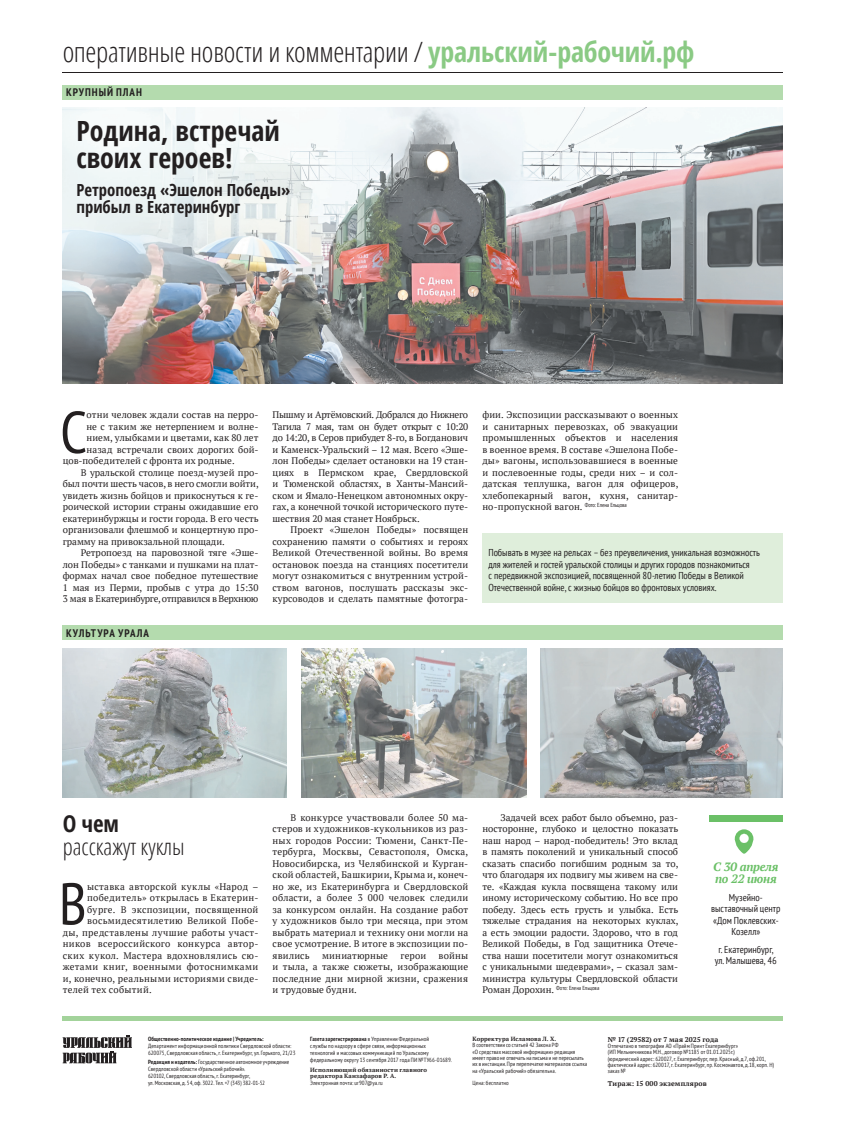
<style>
.page{position:relative;width:845px;height:1134px;background:#fff}
.page>*{position:absolute;margin:0;border:0;box-sizing:border-box;transform-origin:0 0}
.t1{font:condensed 58.8px "PT Sans";color:#231f20}
.t2{font:300 condensed 28px "Open Sans";letter-spacing:-.01em;color:#231f20}
.t3{font:700 condensed 27.8px/27.8px "Open Sans";color:#231f20}
.t4{font:300 condensed 23px "Open Sans";color:#231f20}
.t5{font:700 condensed 23px "Open Sans";color:#231f20}
.t6{font:700 condensed 16.7px/16.7px "Open Sans";color:#231f20}
.t7{font:italic 700 12px/12px "PT Serif";letter-spacing:-.02em;color:#6bc067}
.t8{font:700 condensed 11px "PT Sans";letter-spacing:.09em;color:#231f20}
.t9{font:condensed 10px/11.5px "PT Sans";color:#231f20;text-align:center}
.t10{font:9.5px/11.5px "PT Serif";letter-spacing:.005em;color:#231f20;text-align:justify}
.t11{font:9.5px "PT Serif";letter-spacing:.035em;color:#231f20}
.t12{font:9.5px "PT Serif";letter-spacing:.03em;color:#231f20}
.t13{font:9.5px "PT Serif";letter-spacing:-.03em;color:#231f20}
.t14{font:9.5px "PT Serif";letter-spacing:.025em;color:#231f20}
.t15{font:700 7px "PT Serif";letter-spacing:.015em;color:#231f20}
.t16{font:condensed 6px/6.3px "PT Sans";letter-spacing:.015em;color:#231f20}
.t17{font:700 6px/6px "PT Serif";letter-spacing:.025em;color:#231f20}
.t18{font:700 condensed 6px "PT Sans";letter-spacing:.015em;color:#231f20}
.t19{font:condensed 5.8px "PT Sans";color:#231f20}
.s1{font-weight:700;color:#8aca84}
.s2{font-family:"PT Serif";font-stretch:normal;font-size:9.5px}
.s3{font-weight:700}
</style>
<div class="page">
<img style="left:63px;top:108px;width:720px;height:276px">
<svg style="left:63px;top:1036px;width:69px;height:27px"></svg>
<hr style="left:63px;top:72px;width:720px;height:1px;background:#231f20">
<div style="left:63px;top:85px;width:720px;height:14px;background:#b4dbae"></div>
<hr style="left:63px;top:1017px;width:720px;height:4px;background:#a3d39b">
<div style="left:63px;top:626px;width:720px;height:14px;background:#b4dbae"></div>
<img style="left:63px;top:648px;width:224px;height:150px">
<img style="left:540px;top:648px;width:243px;height:150px">
<img style="left:301px;top:648px;width:225px;height:150px">
<div style="left:709px;top:815px;width:73px;height:6px;background:#6bc067"></div>
<svg style="left:734px;top:829px;width:20px;height:25px"></svg>
<div style="left:482px;top:533px;width:301px;height:69px;background:#dfeedb"></div>
<h2 class="t2" style="left:63px;top:32px;width:633px">оперативные новости и комментарии / <span class="s1">уральский-рабочий.рф</span></h2>
<p class="t8" style="left:66px;top:89px;width:77px">КРУПНЫЙ ПЛАН</p>
<h3 class="t3" style="left:76px;top:116px;width:205px">Родина, встречай своих героев!</h3>
<h3 class="t6" style="left:76px;top:181px;width:215px">Ретропоезд «Эшелон Победы» прибыл в Екатеринбург</h3>
<h1 class="t1" style="left:60px;top:412px;width:28px">С</h1>
<p class="t10" style="left:87px;top:409px;width:173px">отни человек ждали состав на перро-</p>
<p class="t10" style="left:87px;top:421px;width:173px">не с таким же нетерпением и волне-</p>
<p class="t10" style="left:87px;top:432px;width:173px">нием, улыбками и цветами, как 80 лет</p>
<p class="t10" style="left:87px;top:444px;width:173px">назад встречали своих дорогих бой-</p>
<p class="t10" style="left:63px;top:455px;width:173px">цов-победителей с фронта их родные.</p>
<p class="t10" style="left:81px;top:467px;width:179px">В уральской столице поезд-музей про-</p>
<p class="t10" style="left:63px;top:478px;width:197px">был почти шесть часов, в него смогли войти,</p>
<p class="t10" style="left:63px;top:490px;width:197px">увидеть жизнь бойцов и прикоснуться к ге-</p>
<p class="t10" style="left:63px;top:501px;width:197px">роической истории страны ожидавшие его</p>
<p class="t10" style="left:63px;top:513px;width:197px">екатеринбуржцы и гости города. В его честь</p>
<p class="t10" style="left:63px;top:524px;width:197px">организовали флешмоб и концертную про-</p>
<p class="t10" style="left:63px;top:536px;width:164px">грамму на привокзальной площади.</p>
<p class="t10" style="left:81px;top:547px;width:179px">Ретропоезд на паровозной тяге «Эше-</p>
<p class="t10" style="left:63px;top:559px;width:197px">лон Победы» с танками и пушками на плат-</p>
<p class="t10" style="left:63px;top:570px;width:197px">формах начал свое победное путешествие</p>
<p class="t10" style="left:63px;top:582px;width:197px">1 мая из Перми, пробыв с утра до 15:30</p>
<p class="t13" style="left:63px;top:593px;width:197px">3 мая в Екатеринбурге, отправился в Верхнюю</p>
<p class="t8" style="left:66px;top:629px;width:84px">КУЛЬТУРА УРАЛА</p>
<p class="t10" style="left:272px;top:409px;width:197px">Пышму и Артёмовский. Добрался до Нижнего Тагила 7 мая, там он будет открыт с 10:20 до 14:20, в Серов прибудет 8-го, в Богданович и Каменск-Уральский – 12 мая. Всего «Эше&shy;лон Победы» сделает остановки на 19 стан&shy;циях в Пермском крае, Свердловской и Тюменской областях, в Ханты-Мансий&shy;ском и Ямало-Ненецком автономных окру&shy;гах, а конечной точкой исторического путе&shy;шествия 20 мая станет Ноябрьск.</p>
<p class="t10" style="left:272px;top:524px;width:197px;text-indent:18px">Проект «Эшелон Победы» посвящен сохранению памяти о событиях и героях Великой Отечественной войны. Во время остановок поезда на станциях посетители могут ознакомиться с внутренним устрой&shy;ством вагонов, послушать рассказы экс&shy;курсоводов и сделать памятные фотогра-</p>
<p class="t10" style="left:482px;top:409px;width:197px">фии. Экспозиции рассказывают о военных и санитарных перевозках, об эвакуации промышленных объектов и населения в военное время. В составе «Эшелона Побе&shy;ды» вагоны, использовавшиеся в военные и послевоенные годы, среди них – и сол&shy;датская теплушка, вагон для офицеров, хлебопекарный вагон, кухня, санитар&shy;но-пропускной вагон. <sup>Фото:</sup> <sup>Елена</sup> <sup>Ельцова</sup></p>
<p class="t9" style="left:488px;top:548px;width:273px;text-align:left">Побывать в музее на рельсах – без преувеличения, уникальная возможность для жителей и гостей уральской столицы и других городов познакомиться<br>с передвижной экспозицией, посвященной 80-летию Победы в Великой Отечественной войне, с жизнью бойцов во фронтовых условиях.</p>
<h3 class="t5" style="left:63px;top:808px;width:58px">О чем</h3>
<h3 class="t4" style="left:63px;top:831px;width:123px">расскажут куклы</h3>
<h1 class="t1" style="left:59px;top:883px;width:29px">В</h1>
<p class="t12" style="left:87px;top:880px;width:173px">ыставка авторской куклы «Народ –</p>
<p class="t11" style="left:87px;top:892px;width:173px">победитель» открылась в Екатерин-</p>
<p class="t14" style="left:87px;top:903px;width:173px">бурге. В экспозиции, посвященной</p>
<p class="t11" style="left:87px;top:915px;width:173px">восьмидесятилетию Великой Побе-</p>
<p class="t11" style="left:63px;top:926px;width:197px">ды, представлены лучшие работы участ-</p>
<p class="t12" style="left:63px;top:938px;width:197px">ников всероссийского конкурса автор-</p>
<p class="t11" style="left:63px;top:949px;width:197px">ских кукол. Мастера вдохновлялись сю-</p>
<p class="t11" style="left:63px;top:961px;width:197px">жетами книг, военными фотоснимками</p>
<p class="t12" style="left:63px;top:972px;width:197px">и, конечно, реальными историями свиде-</p>
<p class="t12" style="left:63px;top:984px;width:90px">телей тех событий.</p>
<p class="t10" style="left:272px;top:812px;width:197px;text-indent:18px">В конкурсе участвовали более 50 ма&shy;стеров и художников-кукольников из раз&shy;ных городов России: Тюмени, Санкт-Пе&shy;тербурга, Москвы, Севастополя, Омска, Новосибирска, из Челябинской и Курган&shy;ской областей, Башкирии, Крыма и, конеч&shy;но же, из Екатеринбурга и Свердловской области, а более 3 000 человек следили за конкурсом онлайн. На создание работ у художников было три месяца, при этом выбрать материал и технику они могли на свое усмотрение. В итоге в экспозиции по&shy;явились</p>
<p class="t10" style="left:272px;top:950px;width:197px;text-indent:166px">войны и тыла, а также сюжеты, изображающие последние дни мирной жизни, сражения и трудовые будни.</p>
<p class="t10" style="left:322px;top:950px;width:67px">миниатюрные</p>
<p class="t10" style="left:400px;top:950px;width:27px">герои</p>
<p class="t10" style="left:482px;top:812px;width:197px;text-indent:18px">Задачей всех работ было объемно, раз&shy;носторонне, глубоко и целостно показать наш народ – народ-победитель! Это вклад в память поколений и уникальный способ сказать спасибо погибшим родным за то, что благодаря их подвигу мы живем на све&shy;те. «Каждая кукла посвящена такому или иному историческому событию. Но все про победу. Здесь есть грусть и улыбка. Есть тяжелые страдания на некоторых куклах, а есть эмоции радости. Здорово, что в год Великой Победы, в Год защитника Отече&shy;ства наши посетители могут ознакомиться с уникальными шедеврами», – сказал зам&shy;министра культуры Свердловской области</p>
<p class="t19" style="left:482px;top:986px;width:118px"><span class="s2">Роман Дорохин.</span> Фото: Елена Ельцова</p>
<p class="t7" style="left:713px;top:860px;width:67px">С 30 апреля по 22 июня</p>
<p class="t9" style="left:711px;top:892px;width:71px">Музейно&shy;выставочный центр «Дом Поклевских-<br>Козелл»</p>
<p class="t9" style="left:715px;top:944px;width:64px">г. Екатеринбург, ул. Малышева, 46</p>
<p class="t18" style="left:148px;top:1036px;width:117px">Общественно-политическое издание | Учредитель:</p>
<p class="t16" style="left:148px;top:1042px;width:149px;line-height:7px">Департамент информационной политики Свердловской области:<br>620075, Свердловская область, г. Екатеринбург, ул. Горького, 21 / 23</p>
<p class="t16" style="left:148px;top:1059px;width:143px;line-height:7px"><span class="s3">Редакция и издатель:</span> Государственное автономное учреждение Свердловской области «Уральский рабочий».<br>620102, Свердловская область, г. Екатеринбург,<br>ул. Московская, д. 54, оф. 3022. Тел. +7 (343) 382-01-52</p>
<p class="t16" style="left:310px;top:1035px;width:143px;line-height:7px"><span class="s3">Газета зарегистрирована</span> в Управлении Федеральной<br>службы по надзору в сфере связи, информационных технологий и массовых коммуникаций по Уральскому федеральному округу 13 сентября 2017 года ПИ №ТУ66-01689.</p>
<p class="t17" style="left:310px;top:1066px;width:118px">Исполняющий обязанности главного редактора Канзафаров Р. А.</p>
<p class="t16" style="left:310px;top:1080px;width:74px">Электронная почта: ur907@ya.ru</p>
<p class="t17" style="left:472px;top:1036px;width:85px">Корректура Исламова Л. Х.</p>
<p class="t16" style="left:472px;top:1043px;width:116px">В соответствии со статьей 42 Закона РФ<br>«О средствах массовой информации» редакция имеет право не отвечать на письма и не пересылать их в инстанции. При перепечатке материалов ссылка на «Уральский рабочий» обязательна.</p>
<p class="t16" style="left:472px;top:1080px;width:38px">Цена: бесплатно</p>
<p class="t15" style="left:608px;top:1034px;width:112px">№ 17 (29582) от 7 мая 2025 года</p>
<p class="t16" style="left:608px;top:1043px;width:168px">Отпечатано в типографии АО «Прайм Принт Екатеринбург»<br>(ИП Мельничникова М.Н., договор №1185 от 01.01.2025г.)<br>(юридический адрес: 620027, г. Екатеринбург, пер. Красный, д.7, оф.201, фактический адрес: 620017, г. Екатеринбург, пр. Космонавтов, д.18, корп. Н) заказ №</p>
<p class="t15" style="left:608px;top:1079px;width:100px">Тираж: 15 000 экземпляров</p>
</div>
